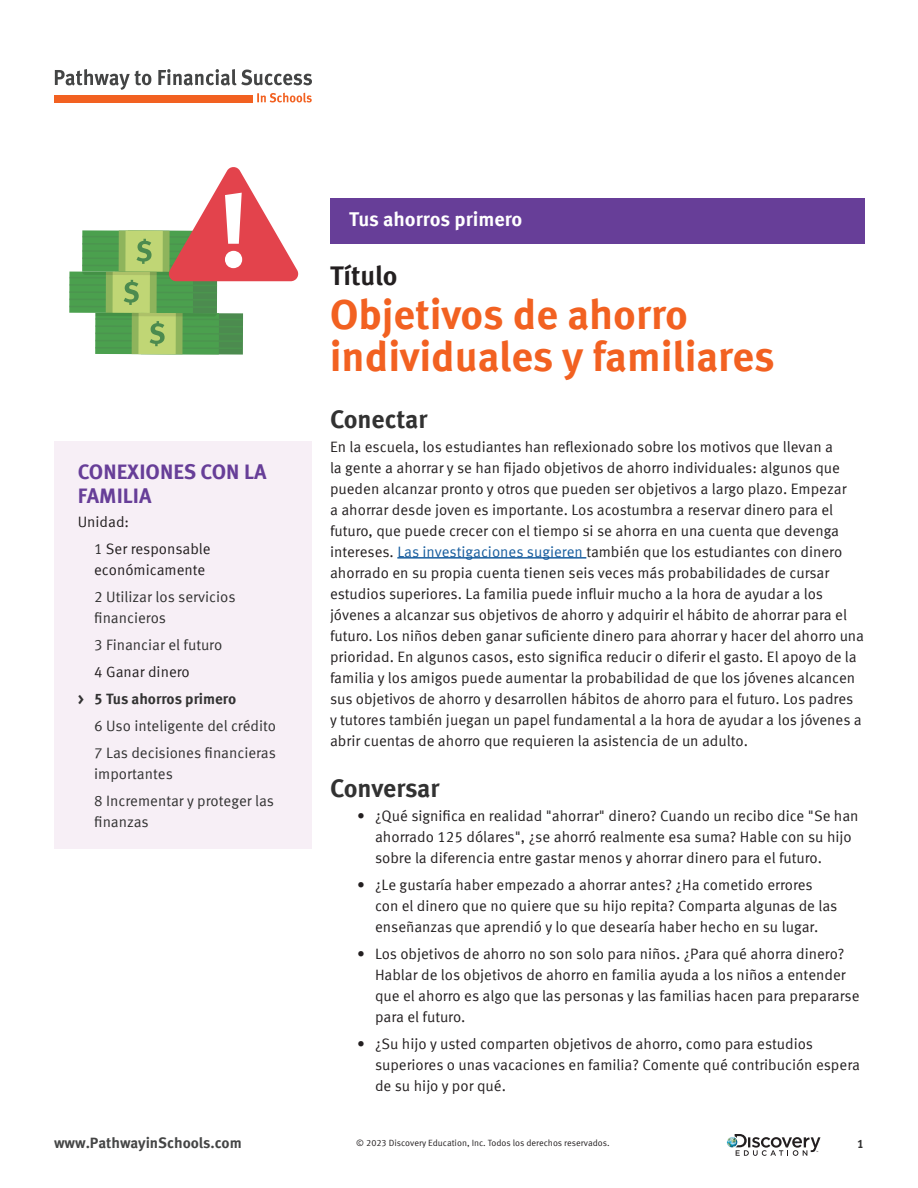
<style>
.page{position:relative;width:918px;height:1188px;background:#fff}
.page>*{position:absolute;margin:0;border:0;box-sizing:border-box;transform-origin:0 0}
.t1{font:700 42px/42px "Meta Offc";color:#f26121}
.t2{font:700 27px "Meta Offc";color:#231f20}
.Subhead_1{font:700 25.5px "Meta Offc";color:#323232}
.Subhead_1-2{font:700 21px/24px "Meta Offc";color:#673e98}
.t3{font:700 19.95px "Meta Offc";letter-spacing:-.005em;color:#fff}
.Body{font:15px/21px "Meta Offc Norm";color:#231f20}
.t4{font:15px/21px "Meta Offc Norm";color:#323232}
.t5{font:700 15px "Meta Offc";color:#444545}
.t6{font:700 15px "Meta Offc";letter-spacing:-.005em;color:#323232}
.t7{font:700 12px "Meta Offc";color:#323232}
.t8{font:9px "Meta Offc Norm";color:#231f20}
.s1{font-family:"Meta Offc";font-weight:700;color:#323232}
.s2{color:#323232}
.s3{font-family:"Meta Offc";font-weight:700}
.s4{color:#175d9e}
</style>
<div class="page">
<svg style="left:727px;top:1134px;width:93px;height:22px"></svg>
<svg style="left:55px;top:69px;width:257px;height:33px"></svg>
<div style="left:54px;top:95px;width:198px;height:7px;background:#f26121"></div>
<hr style="left:397px;top:557px;width:189px;height:2px;background:#175d9e">
<div style="left:330px;top:198px;width:534px;height:45px;background:#673e98"></div>
<div style="left:54px;top:442px;width:258px;height:407px;background:#f7eff6"></div>
<svg style="left:141px;top:354px;width:102px;height:1px"></svg>
<svg style="left:69px;top:167px;width:230px;height:187px"></svg>
<p class="t3" style="left:349px;top:207px;width:175px">Tus ahorros primero</p>
<p class="Subhead_1-2" style="left:78px;top:460px;width:191px">CONEXIONES CON LA<br>FAMILIA</p>
<p class="Body" style="left:78px;top:511px;width:53px">Unidad:</p>
<p class="Body" style="left:94px;top:538px;width:118px;text-indent:-16px"><span class="s1">&gt;</span> <span class="s2">1</span> Ser responsable económicamente</p>
<p class="t4" style="left:94px;top:586px;width:143px;text-indent:-16px"><span class="s3">&gt;</span> 2 Utilizar los servicios financieros</p>
<p class="t4" style="left:78px;top:634px;width:146px"><span class="s3">&gt;</span> 3 Financiar el futuro</p>
<p class="Body" style="left:78px;top:661px;width:114px"><span class="s3">&gt;</span> 4 Ganar dinero</p>
<p class="t6" style="left:78px;top:690px;width:160px">&gt; 5 Tus ahorros primero</p>
<p class="t4" style="left:78px;top:715px;width:200px"><span class="s3">&gt;</span> 6 Uso inteligente del crédito</p>
<p class="t4" style="left:94px;top:742px;width:183px;text-indent:-16px"><span class="s3">&gt;</span> 7 Las decisiones financieras importantes</p>
<p class="t4" style="left:94px;top:790px;width:181px;text-indent:-16px"><span class="s3">&gt;</span> 8 Incrementar y proteger las finanzas</p>
<p class="t2" style="left:330px;top:260px;width:69px">Título</p>
<p class="t1" style="left:330px;top:294px;width:446px">Objetivos de ahorro individuales y familiares</p>
<p class="Subhead_1" style="left:330px;top:404px;width:99px">Conectar</p>
<p class="Body" style="left:330px;top:436px;width:535px">En la escuela, los estudiantes han reflexionado sobre los motivos que llevan a<br>la gente a ahorrar y se han fijado objetivos de ahorro individuales: algunos que pueden alcanzar pronto y otros que pueden ser objetivos a largo plazo. Empezar<br>a ahorrar desde joven es importante. Los acostumbra a reservar dinero para el futuro, que puede crecer con el tiempo si se ahorra en una cuenta que devenga intereses. <span class="s4">Las investigaciones sugieren</span> también que los estudiantes con dinero ahorrado en su propia cuenta tienen seis veces más probabilidades de cursar estudios superiores. La familia puede influir mucho a la hora de ayudar a los jóvenes a alcanzar sus objetivos de ahorro y adquirir el hábito de ahorrar para el futuro. Los niños deben ganar suficiente dinero para ahorrar y hacer del ahorro una prioridad. En algunos casos, esto significa reducir o diferir el gasto. El apoyo de la familia y los amigos puede aumentar la probabilidad de que los jóvenes alcancen sus objetivos de ahorro y desarrollen hábitos de ahorro para el futuro. Los padres<br>y tutores también juegan un papel fundamental a la hora de ayudar a los jóvenes a abrir cuentas de ahorro que requieren la asistencia de un adulto.</p>
<p class="Subhead_1" style="left:330px;top:773px;width:111px">Conversar</p>
<p class="Body" style="left:375px;top:805px;width:485px;text-indent:-18px">• ¿Qué significa en realidad "ahorrar" dinero? Cuando un recibo dice "Se han ahorrado 125 dólares", ¿se ahorró realmente esa suma? Hable con su hijo sobre la diferencia entre gastar menos y ahorrar dinero para el futuro.</p>
<p class="Body" style="left:375px;top:874px;width:464px;text-indent:-18px">• ¿Le gustaría haber empezado a ahorrar antes? ¿Ha cometido errores con el dinero que no quiere que su hijo repita? Comparta algunas de las enseñanzas que aprendió y lo que desearía haber hecho en su lugar.</p>
<p class="Body" style="left:375px;top:943px;width:486px;text-indent:-18px">• Los objetivos de ahorro no son solo para niños. ¿Para qué ahorra dinero?<br>Hablar de los objetivos de ahorro en familia ayuda a los niños a entender que el ahorro es algo que las personas y las familias hacen para prepararse para el futuro.</p>
<p class="Body" style="left:375px;top:1033px;width:486px;text-indent:-18px">• ¿Su hijo y usted comparten objetivos de ahorro, como para estudios superiores o unas vacaciones en familia? Comente qué contribución espera de su hijo y por qué.</p>
<p class="t5" style="left:54px;top:1133px;width:189px">www.PathwayinSchools.com</p>
<p class="t8" style="left:356px;top:1138px;width:255px">© 2023 Discovery Education, Inc. Todos los derechos reservados.</p>
<p class="t7" style="left:857px;top:1136px;width:8px">1</p>
</div>
